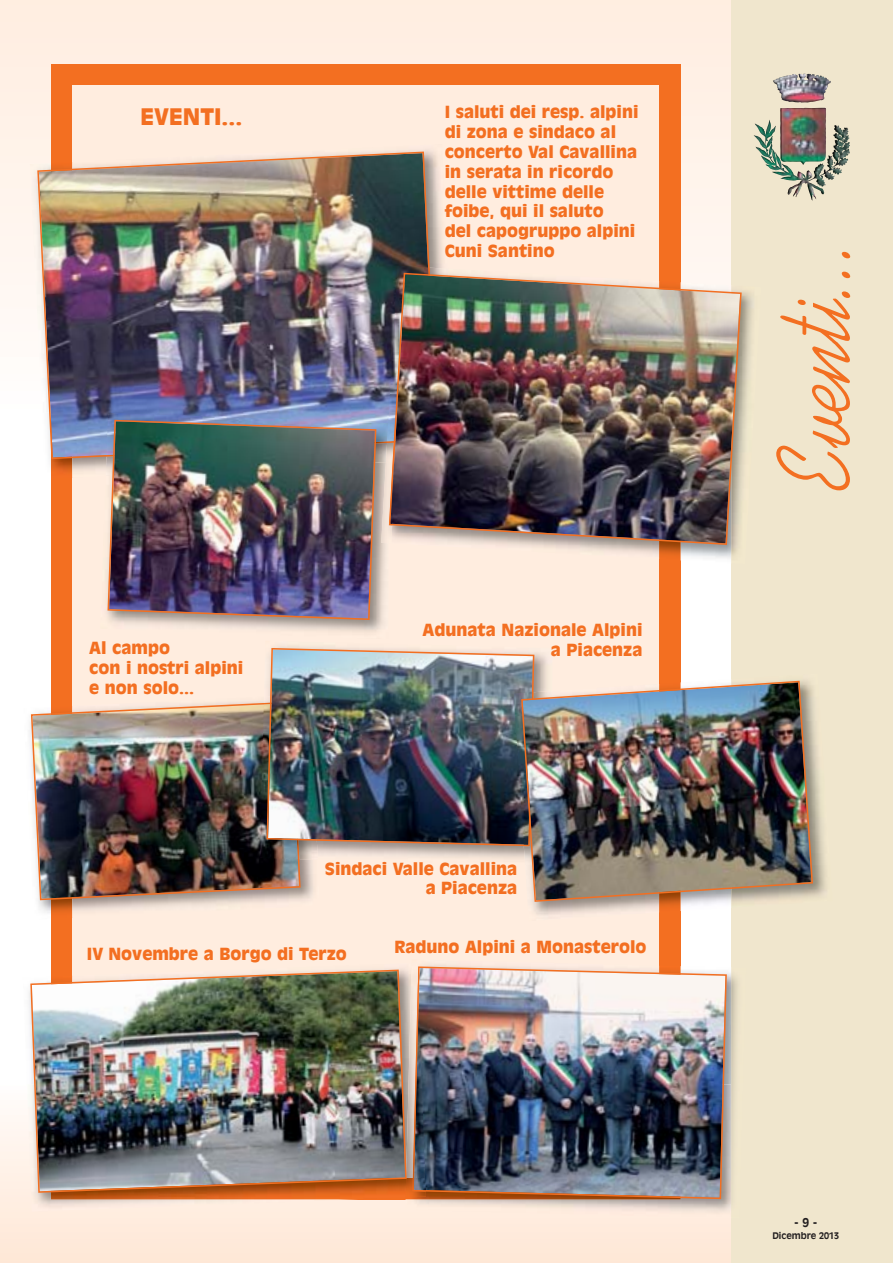
<style>
.page{position:relative;width:893px;height:1263px;background:#fff}
.page>*{position:absolute;margin:0;border:0;box-sizing:border-box;transform-origin:0 0}
.t1{font:105px "Kaufmann";color:#f36f21;scale:.85 1}
.t2{font:900 22.5px "Antique Olive LT";color:#f36f21}
.t3{font:900 16.5px/19.8px "Antique Olive LT";color:#f36f21}
.t4{font:700 12px "Antique Olive LT";color:#231f20}
.t5{font:700 9px "Antique Olive LT";color:#231f20}
</style>
<div class="page">
<div style="left:0;top:0;width:731px;height:412px;background:linear-gradient(to bottom,#ffebdc,#fffcfa)"></div>
<div style="left:0;top:1084px;width:731px;height:179px;background:linear-gradient(to bottom,#fffcfb,#fee7d5)"></div>
<div style="left:731px;top:0;width:162px;height:1263px;background:#f0e6cd"></div>
<img style="left:773px;top:73px;width:58px;height:92px">
<div style="left:51px;top:64px;width:629px;height:1135px;background:#f36f21"></div>
<div style="left:72px;top:85px;width:587px;height:1093px;background:#ffeddf"></div>
<img style="left:30px;top:163px;width:7px;height:249px">
<img style="left:37px;top:151px;width:402px;height:309px">
<img style="left:72px;top:865px;width:242px;height:53px">
<img style="left:30px;top:701px;width:271px;height:200px">
<img style="left:680px;top:546px;width:51px;height:17px">
<img style="left:731px;top:291px;width:22px;height:265px">
<img style="left:659px;top:546px;width:21px;height:13px">
<img style="left:388px;top:266px;width:48px;height:6px">
<img style="left:388px;top:272px;width:354px;height:274px">
<img style="left:100px;top:462px;width:291px;height:170px">
<img style="left:106px;top:413px;width:282px;height:42px">
<img style="left:381px;top:462px;width:12px;height:81px">
<img style="left:386px;top:443px;width:1px;height:19px">
<img style="left:387px;top:423px;width:2px;height:18px">
<img style="left:389px;top:423px;width:7px;height:102px">
<img style="left:390px;top:462px;width:4px;height:62px">
<svg style="left:387px;top:441px;width:8px;height:21px"></svg>
<img style="left:107px;top:419px;width:270px;height:202px">
<img style="left:264px;top:645px;width:284px;height:220px">
<img style="left:264px;top:694px;width:54px;height:166px">
<img style="left:260px;top:703px;width:38px;height:156px">
<img style="left:266px;top:647px;width:269px;height:200px">
<img style="left:728px;top:972px;width:3px;height:112px">
<img style="left:405px;top:1084px;width:326px;height:134px">
<img style="left:412px;top:966px;width:316px;height:234px">
<img style="left:680px;top:679px;width:32px;height:232px">
<img style="left:732px;top:704px;width:94px;height:200px">
<img style="left:659px;top:903px;width:21px;height:9px">
<img style="left:514px;top:692px;width:6px;height:153px">
<img style="left:520px;top:680px;width:294px;height:223px">
<img style="left:29px;top:991px;width:1px;height:33px">
<img style="left:27px;top:1084px;width:332px;height:127px">
<img style="left:51px;top:1193px;width:355px;height:6px">
<img style="left:406px;top:1178px;width:20px;height:19px">
<img style="left:407px;top:966px;width:11px;height:212px">
<img style="left:412px;top:981px;width:14px;height:210px">
<svg style="left:414px;top:1178px;width:12px;height:12px"></svg>
<img style="left:414px;top:1005px;width:11px;height:173px">
<img style="left:30px;top:969px;width:377px;height:224px">
<h2 class="t2" style="left:140px;top:104px;width:103px">EVENTI...</h2>
<p class="t3" style="left:445px;top:103px;width:195px">I saluti dei resp. alpini di zona e sindaco al concerto Val Cavallina in serata in ricordo delle vittime delle foibe, qui il saluto<br>del capogruppo alpini<br>Cuni Santino</p>
<p class="t3" style="left:89px;top:639px;width:156px">Al campo<br>con i nostri alpini e non solo...</p>
<p class="t3" style="left:423px;top:621px;width:221px;text-align:right">Adunata Nazionale Alpini a Piacenza</p>
<p class="t3" style="left:325px;top:859px;width:194px;text-align:right">Sindaci Valle Cavallina a Piacenza</p>
<p class="t3" style="left:87px;top:944px;width:261px">IV Novembre a Borgo di Terzo</p>
<p class="t3" style="left:394px;top:937px;width:254px">Raduno Alpini a Monasterolo</p>
<h1 class="t1" style="left:774px;top:488px;width:295px;rotate:-90deg">Eventi...</h1>
<p class="t4" style="left:794px;top:1216px;width:25px">- 9 -</p>
<p class="t5" style="left:772px;top:1230px;width:68px">Dicembre 2013</p>
</div>
